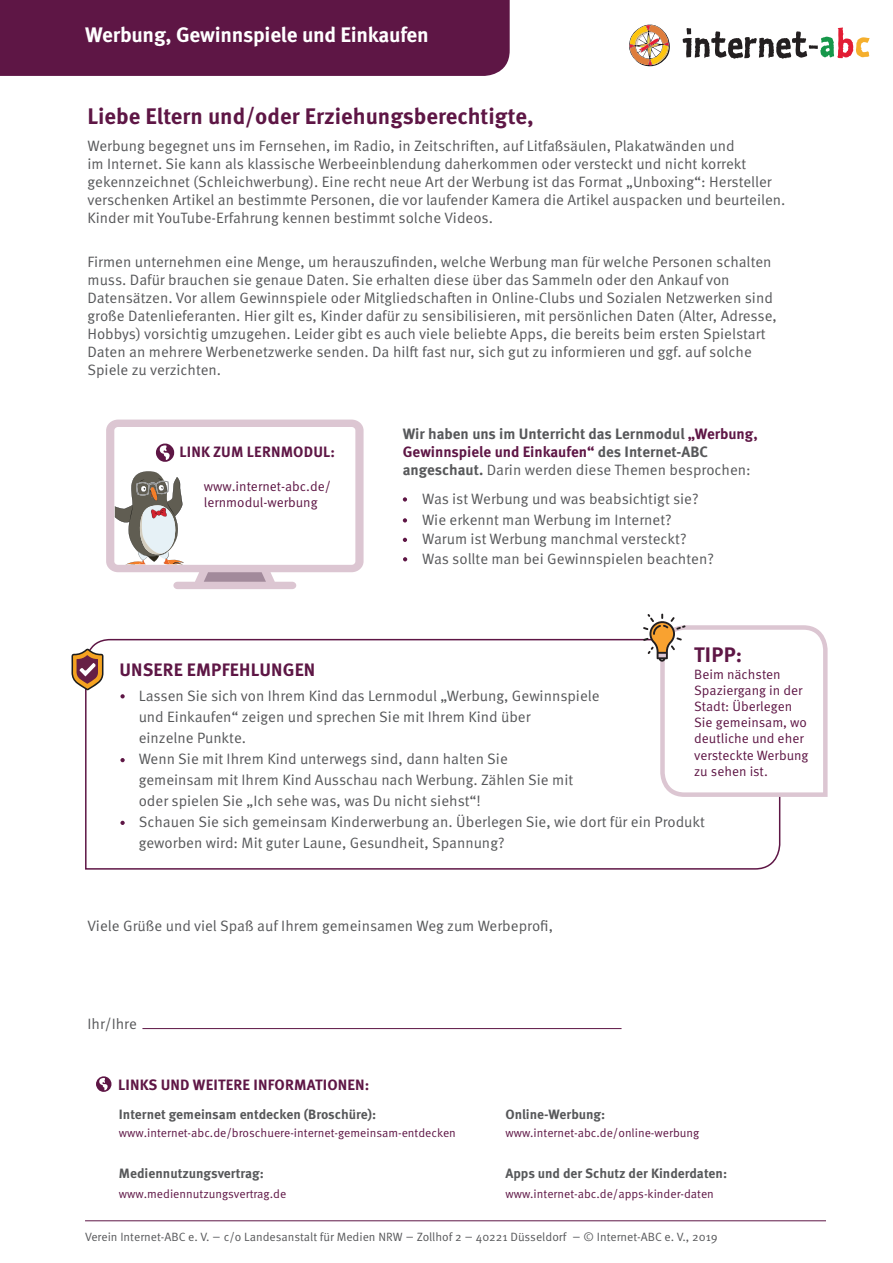
<style>
.page{position:relative;width:893px;height:1263px;background:#fff}
.page>*{position:absolute;margin:0;border:0;box-sizing:border-box;transform-origin:0 0}
.t1{font:700 22.5px "Meta Pro";color:#5e1645}
.t2{font:700 21px "Meta Pro";letter-spacing:-.01em;color:#fff}
.t3{font:700 21px "Meta Pro";color:#5e1645}
.t4{font:700 18px "Meta Pro";letter-spacing:.01em;color:#5e1645}
.t5{font:15px/18px "Meta Pro Norm";color:#57585a}
.t6{font:700 15px/18px "Meta Pro";color:#57585a}
.t7{font:700 15px "Meta Pro";letter-spacing:.01em;color:#5e1645}
.t8{font:13.5px/16.2px "Meta Pro Norm";color:#5e1645}
.t9{font:700 13.5px "Meta Pro";color:#57585a}
.t10{font:12px "Meta Pro Norm";color:#5e1645}
.t11{font:12px "Meta Pro Norm";color:#57585a}
.s1{color:#5e1645}
.s2{font-family:"Meta Pro Norm";font-weight:400}
.s3{font-size:13.5px}
</style>
<div class="page">
<svg style="left:85px;top:638px;width:696px;height:232px"></svg>
<div style="left:0;top:0;width:510px;height:76px;background:#5e1645"></div>
<hr style="left:85px;top:1220px;width:741px;height:1px;background:#5e1645">
<hr style="left:142px;top:1028px;width:479px;height:1px;background:#5e1645">
<svg style="left:403px;top:497px;width:4px;height:5px"></svg>
<svg style="left:120px;top:694px;width:5px;height:4px"></svg>
<svg style="left:403px;top:518px;width:4px;height:4px"></svg>
<svg style="left:120px;top:758px;width:5px;height:4px"></svg>
<svg style="left:403px;top:538px;width:4px;height:4px"></svg>
<svg style="left:120px;top:821px;width:5px;height:4px"></svg>
<svg style="left:106px;top:420px;width:258px;height:169px"></svg>
<svg style="left:643px;top:614px;width:185px;height:185px"></svg>
<svg style="left:71px;top:648px;width:32px;height:42px"></svg>
<svg style="left:682px;top:28px;width:188px;height:31px"></svg>
<svg style="left:629px;top:24px;width:41px;height:42px"></svg>
<svg style="left:403px;top:557px;width:4px;height:4px"></svg>
<svg style="left:96px;top:1076px;width:15px;height:16px"></svg>
<p class="t2" style="left:85px;top:18px;width:345px">Werbung, Gewinnspiele und Einkaufen</p>
<p class="t1" style="left:87px;top:98px;width:448px">Liebe Eltern und/oder Erziehungsberechtigte,</p>
<p class="t5" style="left:87px;top:136px;width:699px">Werbung begegnet uns im Fernsehen, im Radio, in Zeitschriften, auf Litfaßsäulen, Plakatwänden und<br>im Internet. Sie kann als klassische Werbeeinblendung daherkommen oder versteckt und nicht korrekt gekennzeichnet (Schleichwerbung). Eine recht neue Art der Werbung ist das Format „Unboxing“: Hersteller verschenken Artikel an bestimmte Personen, die vor laufender Kamera die Artikel auspacken und beurteilen.<br>Kinder mit YouTube-Erfahrung kennen bestimmt solche Videos.</p>
<p class="t5" style="left:87px;top:252px;width:691px">Firmen unternehmen eine Menge, um herauszufinden, welche Werbung man für welche Personen schalten muss. Dafür brauchen sie genaue Daten. Sie erhalten diese über das Sammeln oder den Ankauf von Datensätzen. Vor allem Gewinnspiele oder Mitgliedschaften in Online-Clubs und Sozialen Netzwerken sind große Datenlieferanten. Hier gilt es, Kinder dafür zu sensibilisieren, mit persönlichen Daten (Alter, Adresse, Hobbys) vorsichtig umzugehen. Leider gibt es auch viele beliebte Apps, die bereits beim ersten Spielstart Daten an mehrere Werbenetzwerke senden. Da hilft fast nur, sich gut zu informieren und ggf. auf solche Spiele zu verzichten.</p>
<p class="t7" style="left:179px;top:440px;width:157px">LINK ZUM LERNMODUL:</p>
<p class="t8" style="left:204px;top:477px;width:129px">www.internet-abc.de/ lernmodul-werbung</p>
<p class="t6" style="left:403px;top:423px;width:356px">Wir haben uns im Unterricht das Lernmodul <span class="s1">„Werbung,<br>Gewinnspiele und Einkaufen“</span> des Internet-ABC angeschaut. <span class="s2">Darin werden diese Themen besprochen:</span></p>
<p class="t5" style="left:422px;top:489px;width:278px">Was ist Werbung und was beabsichtigt sie?</p>
<p class="t5" style="left:422px;top:510px;width:251px">Wie erkennt man Werbung im Internet?</p>
<p class="t5" style="left:422px;top:529px;width:266px">Warum ist Werbung manchmal versteckt?</p>
<p class="t5" style="left:422px;top:549px;width:293px">Was sollte man bei Gewinnspielen beachten?</p>
<p class="t3" style="left:694px;top:639px;width:50px">TIPP:</p>
<p class="t8" style="left:694px;top:665px;width:116px">Beim nächsten<br>Spaziergang in der<br>Stadt: Überlegen<br>Sie gemeinsam, wo deutliche und eher versteckte Werbung zu sehen ist.</p>
<p class="t4" style="left:119px;top:655px;width:197px">UNSERE EMPFEHLUNGEN</p>
<p class="t5" style="left:139px;top:685px;width:462px;line-height:21px">Lassen Sie sich von Ihrem Kind das Lernmodul „Werbung, Gewinnspiele und Einkaufen“ zeigen und sprechen Sie mit Ihrem Kind über<br>einzelne Punkte.</p>
<p class="t5" style="left:139px;top:748px;width:436px;line-height:21px">Wenn Sie mit Ihrem Kind unterwegs sind, dann halten Sie gemeinsam mit Ihrem Kind Ausschau nach Werbung. Zählen Sie mit oder spielen Sie „Ich sehe was, was Du nicht siehst“!</p>
<p class="t5" style="left:139px;top:811px;width:568px;line-height:21px">Schauen Sie sich gemeinsam Kinderwerbung an. Überlegen Sie, wie dort für ein Produkt geworben wird: Mit guter Laune, Gesundheit, Spannung?</p>
<p class="t5" style="left:87px;top:916px;width:467px">Viele Grüße und viel Spaß auf Ihrem gemeinsamen Weg zum Werbeprofi,</p>
<p class="t5" style="left:87px;top:1013px;width:51px">Ihr/Ihre</p>
<p class="t7" style="left:118px;top:1073px;width:253px">LINKS UND WEITERE INFORMATIONEN:</p>
<p class="t9" style="left:119px;top:1103px;width:259px">Internet gemeinsam entdecken (Broschüre):</p>
<p class="t10" style="left:119px;top:1124px;width:338px">www.internet-abc.de/broschuere-internet-gemeinsam-entdecken</p>
<p class="t9" style="left:119px;top:1163px;width:147px">Mediennutzungsvertrag:</p>
<p class="t10" style="left:119px;top:1185px;width:169px">www.mediennutzungsvertrag.de</p>
<p class="t9" style="left:505px;top:1103px;width:101px">Online-Werbung:</p>
<p class="t10" style="left:505px;top:1123px;width:195px">www.internet-abc.de/online-werbung</p>
<p class="t9" style="left:505px;top:1162px;width:223px">Apps und der Schutz der Kinderdaten:</p>
<p class="t10" style="left:505px;top:1185px;width:210px">www.internet-abc.de/apps-kinder-daten</p>
<p class="t11" style="left:85px;top:1228px;width:634px">Verein Internet-ABC e. V. <span class="s3">–</span> c/o Landesanstalt für Medien NRW <span class="s3">–</span> Zollhof 2 <span class="s3">–</span> 40221 Düsseldorf <span class="s3">–</span> © Internet-ABC e. V., 2019</p>
</div>
